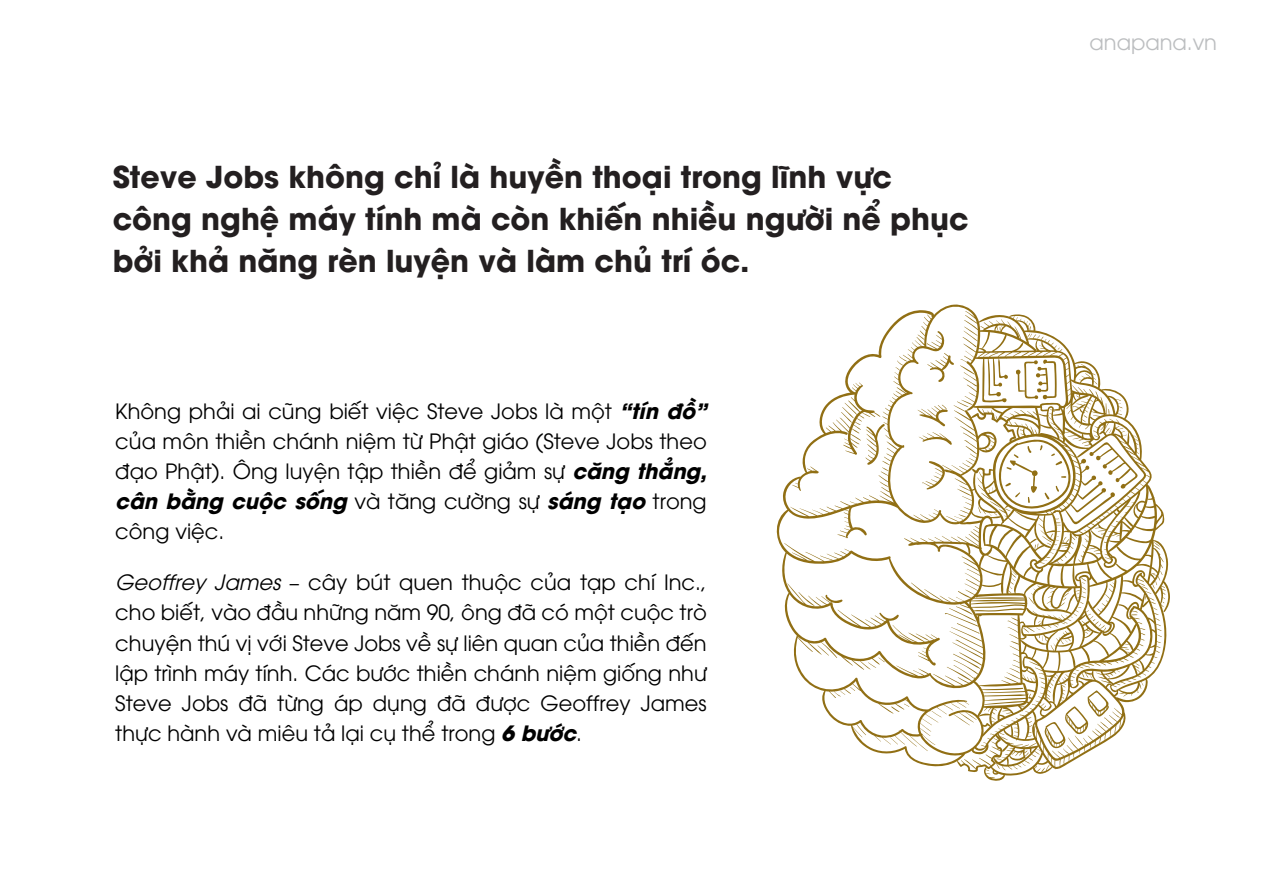
<style>
.page{position:relative;width:1263px;height:893px;background:#fff}
.page>*{position:absolute;margin:0;border:0;box-sizing:border-box;transform-origin:0 0}
.t1{font:700 30px/42px "UTM Avo";color:#231f20}
.t2{font:21px/30px "UTM Avo";color:#000;text-align:justify}
.t3{font:21px "UTM Avo";color:#bcbec0}
.s1{font-weight:700;font-style:italic}
.s2{font-style:italic}
.s3{font-family:"Myriad Pro"}
</style>
<div class="page">
<svg style="left:776px;top:304px;width:376px;height:463px"></svg>
<svg style="left:1016px;top:359px;width:41px;height:41px"></svg>
<svg style="left:961px;top:485px;width:209px;height:296px"></svg>
<svg style="left:841px;top:407px;width:13px;height:16px"></svg>
<svg style="left:865px;top:423px;width:25px;height:64px"></svg>
<svg style="left:897px;top:356px;width:10px;height:9px"></svg>
<svg style="left:915px;top:340px;width:7px;height:6px"></svg>
<svg style="left:917px;top:334px;width:7px;height:6px"></svg>
<svg style="left:954px;top:514px;width:12px;height:6px"></svg>
<svg style="left:962px;top:463px;width:8px;height:4px"></svg>
<svg style="left:957px;top:401px;width:11px;height:6px"></svg>
<svg style="left:961px;top:400px;width:12px;height:5px"></svg>
<svg style="left:960px;top:365px;width:15px;height:10px"></svg>
<svg style="left:962px;top:337px;width:14px;height:10px"></svg>
<svg style="left:964px;top:327px;width:13px;height:9px"></svg>
<svg style="left:917px;top:405px;width:35px;height:40px"></svg>
<svg style="left:820px;top:555px;width:12px;height:5px"></svg>
<svg style="left:798px;top:592px;width:17px;height:14px"></svg>
<svg style="left:953px;top:654px;width:27px;height:15px"></svg>
<svg style="left:949px;top:608px;width:30px;height:26px"></svg>
<svg style="left:956px;top:606px;width:17px;height:9px"></svg>
<svg style="left:817px;top:645px;width:12px;height:11px"></svg>
<svg style="left:868px;top:662px;width:8px;height:6px"></svg>
<svg style="left:878px;top:657px;width:7px;height:5px"></svg>
<svg style="left:840px;top:687px;width:15px;height:8px"></svg>
<svg style="left:891px;top:706px;width:8px;height:6px"></svg>
<svg style="left:904px;top:704px;width:5px;height:3px"></svg>
<svg style="left:890px;top:737px;width:8px;height:8px"></svg>
<svg style="left:931px;top:711px;width:10px;height:6px"></svg>
<svg style="left:951px;top:703px;width:9px;height:6px"></svg>
<svg style="left:1022px;top:763px;width:4px;height:3px"></svg>
<svg style="left:1036px;top:690px;width:84px;height:61px"></svg>
<svg style="left:1157px;top:629px;width:5px;height:8px"></svg>
<svg style="left:1141px;top:587px;width:7px;height:3px"></svg>
<svg style="left:1135px;top:663px;width:5px;height:3px"></svg>
<svg style="left:1154px;top:542px;width:6px;height:5px"></svg>
<svg style="left:1078px;top:602px;width:6px;height:6px"></svg>
<svg style="left:1076px;top:591px;width:10px;height:3px"></svg>
<svg style="left:1086px;top:614px;width:19px;height:15px"></svg>
<svg style="left:1062px;top:635px;width:6px;height:7px"></svg>
<svg style="left:1036px;top:621px;width:7px;height:20px"></svg>
<svg style="left:1012px;top:571px;width:5px;height:10px"></svg>
<svg style="left:1028px;top:597px;width:7px;height:8px"></svg>
<svg style="left:1062px;top:597px;width:4px;height:4px"></svg>
<svg style="left:1042px;top:525px;width:33px;height:40px"></svg>
<svg style="left:990px;top:501px;width:11px;height:7px"></svg>
<svg style="left:999px;top:438px;width:76px;height:71px"></svg>
<svg style="left:978px;top:506px;width:3px;height:7px"></svg>
<svg style="left:1083px;top:415px;width:4px;height:3px"></svg>
<svg style="left:1089px;top:429px;width:49px;height:62px"></svg>
<svg style="left:1029px;top:334px;width:31px;height:16px"></svg>
<h1 class="t1" style="left:113px;top:153px;width:857px">Steve Jobs không chỉ là huyền thoại trong lĩnh vực công nghệ máy tính mà còn khiến nhiều người nể phục bởi khả năng rèn luyện và làm chủ trí óc.</h1>
<p class="t2" style="left:115px;top:395px;width:593px">Không phải ai cũng biết việc Steve Jobs là một <span class="s1">“tín đồ” </span>của môn thiền chánh niệm từ Phật giáo (Steve Jobs theo đạo Phật). Ông luyện tập thiền để giảm sự <span class="s1">căng thẳng, cân bằng cuộc sống</span> và tăng cường sự <span class="s1">sáng tạo</span> trong công việc.</p>
<p class="t2" style="left:115px;top:566px;width:593px"><span class="s2">Geoffrey James</span> <span class="s3">–</span> cây bút quen thuộc của tạp chí Inc., cho biết, vào đầu những năm 90, ông đã có một cuộc trò chuyện thú vị với Steve Jobs về sự liên quan của thiền đến lập trình máy tính. Các bước thiền chánh niệm giống như Steve Jobs đã từng áp dụng đã được Geoffrey James thực hành và miêu tả lại cụ thể trong <span class="s1">6 bước</span>.</p>
<p class="t3" style="left:1089px;top:26px;width:129px">anapana.vn</p>
</div>
